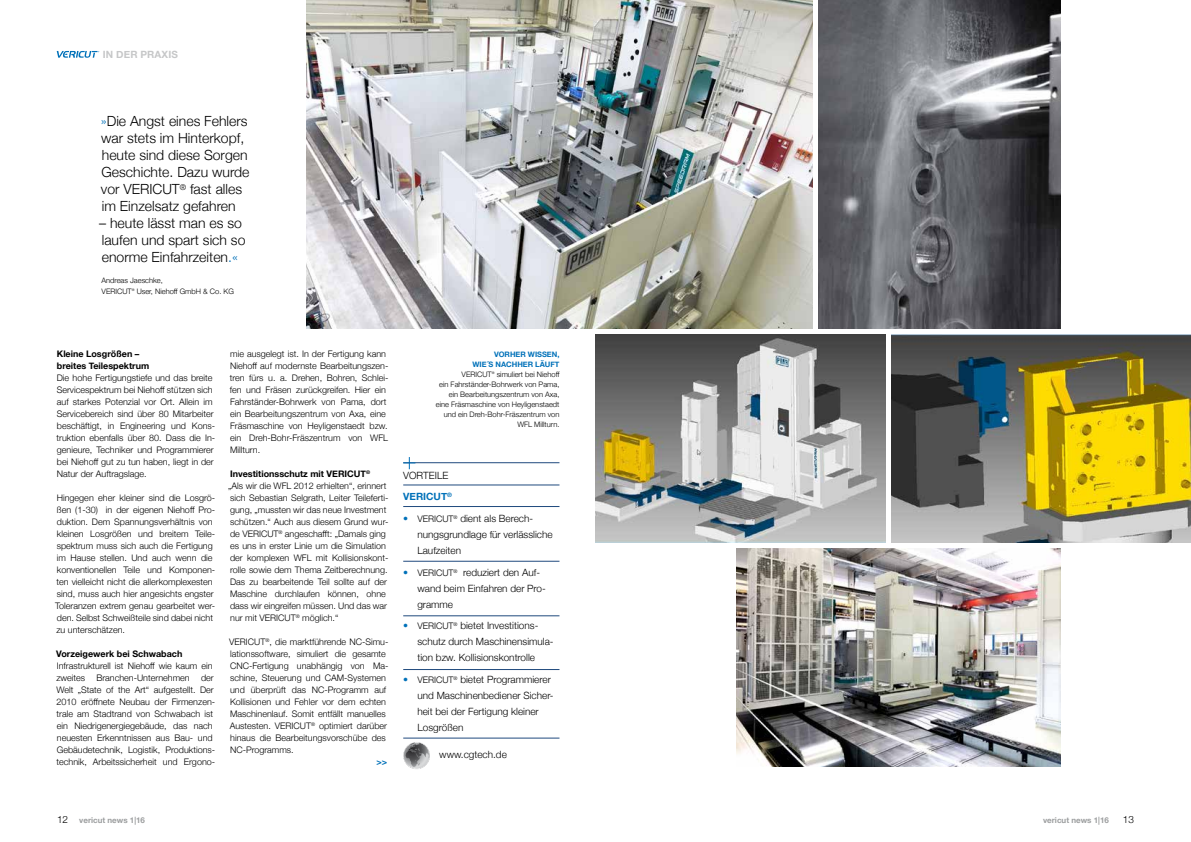
<style>
.page{position:relative;width:1191px;height:842px;background:#fff}
.page>*{position:absolute;margin:0;border:0;box-sizing:border-box;transform-origin:0 0}
.t1{font:300 14px/17px "Helvetica Neue";color:#000}
.t2{font:300 10px/16px "Helvetica Neue";color:#000}
.t3{font:700 10px "Helvetica Neue";letter-spacing:.01em;color:#c6c7c8}
.t4{font:300 9px/12px "Helvetica Neue";color:#000}
.t5{font:700 9px/12px "Helvetica Neue";color:#000}
.t6{font:700 9px "Helvetica Neue";color:#0071b9}
.t7{font:700 8px "Helvetica Neue";color:#9c9e9f}
.t8{font:300 7.5px/10px "Helvetica Neue";color:#000}
.s1{color:#0071b9}
.s2{font-weight:700}
.s3{font-weight:700;color:#0071b9}
.s4{font-size:9px}
.s5{font-weight:300;font-size:10px;color:#000}
</style>
<div class="page">
<hr style="left:403px;top:462px;width:156px;height:1px;background:#1f497d">
<hr style="left:403px;top:485px;width:156px;height:1px;background:#1f497d">
<hr style="left:403px;top:506px;width:156px;height:1px;background:#1f497d">
<hr style="left:403px;top:561px;width:156px;height:1px;background:#1f497d">
<hr style="left:403px;top:616px;width:156px;height:1px;background:#1f497d">
<hr style="left:403px;top:669px;width:156px;height:1px;background:#1f497d">
<hr style="left:403px;top:738px;width:156px;height:1px;background:#1f497d">
<img style="left:403px;top:742px;width:27px;height:27px">
<svg style="left:403px;top:457px;width:12px;height:12px"></svg>
<svg style="left:57px;top:51px;width:42px;height:7px"></svg>
<img style="left:306px;top:0;width:506px;height:329px">
<img style="left:736px;top:549px;width:324px;height:218px">
<img style="left:818px;top:0;width:242px;height:329px">
<img style="left:891px;top:334px;width:300px;height:209px">
<img style="left:595px;top:334px;width:290px;height:209px">
<p class="t3" style="left:103px;top:46px;width:77px">IN DER PRAXIS</p>
<h1 class="t1" style="left:101px;top:112px;width:150px"><span class="s1">»</span>Die Angst eines Fehlers war stets im Hinterkopf, heute sind diese Sorgen<br>Geschichte. Dazu wurde vor VERICUT<sup>®</sup> fast alles im Einzelsatz gefahren</h1>
<h1 class="t1" style="left:99px;top:214px;width:148px">– heute lässt man es so laufen und spart sich so enorme Einfahrzeiten<span class="s1">.«</span></h1>
<p class="t8" style="left:101px;top:275px;width:134px;line-height:10.5px">Andreas Jaeschke,<br>VERICUT<sup>®</sup> User, Niehoff GmbH &amp; Co. KG</p>
<p class="t5" style="left:57px;top:348px;width:94px">Kleine Losgrößen – breites Teilespektrum</p>
<p class="t4" style="left:57px;top:372px;width:160px">Die hohe Fertigungstiefe und das breite Servicespektrum bei Niehoff stützen sich auf starkes Potenzial vor Ort. Allein im Servicebereich sind über 80 Mitarbeiter beschäftigt, in Engineering und Kons&shy;truktion ebenfalls über 80. Dass die In&shy;genieure, Techniker und Programmierer bei Niehoff gut zu tun haben, liegt in der Natur der Auftragslage.</p>
<p class="t4" style="left:55px;top:492px;width:161px">Hingegen eher kleiner sind die Losgrö&shy;ßen (1-30) in der eigenen Niehoff Pro&shy;duktion. Dem Spannungsverhältnis von kleinen Losgrößen und breitem Teile&shy;spektrum muss sich auch die Fertigung im Hause stellen. Und auch wenn die konventionellen Teile und Komponen&shy;ten vielleicht nicht die allerkomplexesten sind, muss auch hier angesichts engster Toleranzen extrem genau gearbeitet wer&shy;den. Selbst Schweißteile sind dabei nicht zu unterschätzen.</p>
<p class="t5" style="left:56px;top:648px;width:128px">Vorzeigewerk bei Schwabach</p>
<p class="t4" style="left:56px;top:660px;width:160px">Infrastrukturell ist Niehoff wie kaum ein zweites Branchen-Unternehmen der Welt „State of the Art“ aufgestellt. Der 2010 eröffnete Neubau der Firmenzen&shy;trale am Stadtrand von Schwabach ist ein Niedrigenergiegebäude, das nach neuesten Erkenntnissen aus Bau- und Gebäudetechnik, Logistik, Produktions&shy;technik, Arbeitssicherheit und Ergono-</p>
<p class="t4" style="left:230px;top:347px;width:160px">mie ausgelegt ist. In der Fertigung kann Niehoff auf modernste Bearbeitungszen&shy;tren fürs u. a. Drehen, Bohren, Schlei&shy;fen und Fräsen zurückgreifen. Hier ein Fahrständer-Bohrwerk von Pama, dort ein Bearbeitungszentrum von Axa, eine Fräsmaschine von Heyligenstaedt bzw. ein Dreh-Bohr-Fräszentrum von WFL Millturn.</p>
<p class="t4" style="left:228px;top:467px;width:162px"><span class="s2">Investitionsschutz mit VERICUT</span><sup>®<br></sup>„Als wir die WFL 2012 erhielten“, erinnert sich Sebastian Selgrath, Leiter Teileferti&shy;gung, „mussten wir das neue Investment schützen.“ Auch aus diesem Grund wur&shy;de VERICUT<sup>®</sup> angeschafft: „Damals ging es uns in erster Linie um die Simulation der komplexen WFL mit Kollisionskont&shy;rolle sowie dem Thema Zeitberechnung.<br>Das zu bearbeitende Teil sollte auf der Maschine durchlaufen können, ohne dass wir eingreifen müssen. Und das war nur mit VERICUT<sup>®</sup> möglich.“</p>
<p class="t4" style="left:229px;top:636px;width:161px">VERICUT<sup>®</sup>, die marktführende NC-Simu&shy;lationssoftware, simuliert die gesamte CNC-Fertigung unabhängig von Ma&shy;schine, Steuerung und CAM-Systemen und überprüft das NC-Programm auf Kollisionen und Fehler vor dem echten Maschinenlauf. Somit entfällt manuelles Austesten. VERICUT<sup>®</sup> optimiert darüber hinaus die Bearbeitungsvorschübe des NC-Programms.</p>
<p class="t6" style="left:376px;top:755px;width:12px">&gt;&gt;</p>
<p class="t8" style="left:436px;top:348px;width:125px;text-align:right"><span class="s3">VORHER WISSEN,<br>WIE´S NACHHER LÄUFT<br></span>VERICUT<sup>®</sup> simuliert bei Niehoff<br>ein Fahrständer-Bohrwerk von Pama, ein Bearbeitungszentrum von Axa, eine Fräsmaschine von Heyligenstaedt und ein Dreh-Bohr-Fräszentrum von<br>WFL Millturn.</p>
<p class="t2" style="left:403px;top:464px;width:50px;line-height:21.7px">VORTEILE<br><span class="s3">VERICUT</span><sup>®</sup></p>
<p class="t2" style="left:417px;top:510px;width:137px;text-indent:-14px"><span class="s1">•</span> <span class="s4">VERICUT</span><sup>®</sup> dient als Berech&shy;nungsgrundlage für verlässliche<br>Laufzeiten</p>
<p class="t2" style="left:417px;top:563px;width:130px;text-indent:-14px"><span class="s1">•</span> <span class="s4">VERICUT</span><sup>®</sup> reduziert den Auf&shy;wand beim Einfahren der Pro&shy;gramme</p>
<p class="t2" style="left:417px;top:617px;width:138px;text-indent:-14px"><span class="s1">•</span> <span class="s4">VERICUT</span><sup>®</sup> bietet Investitions&shy;schutz durch Maschinensimula&shy;tion bzw. Kollisionskontrolle</p>
<p class="t2" style="left:417px;top:671px;width:138px;text-indent:-14px"><span class="s1">•</span> <span class="s4">VERICUT</span><sup>®</sup> bietet Programmierer und Maschinenbediener Sicher&shy;heit bei der Fertigung kleiner<br>Losgrößen</p>
<p class="t2" style="left:439px;top:746px;width:69px">www.cgtech.de</p>
<p class="t7" style="left:57px;top:814px;width:90px"><span class="s5">12</span> vericut news 1|16</p>
<p class="t7" style="left:1043px;top:814px;width:67px">vericut news 1|16</p>
<p class="t2" style="left:1122px;top:811px;width:13px">13</p>
</div>
